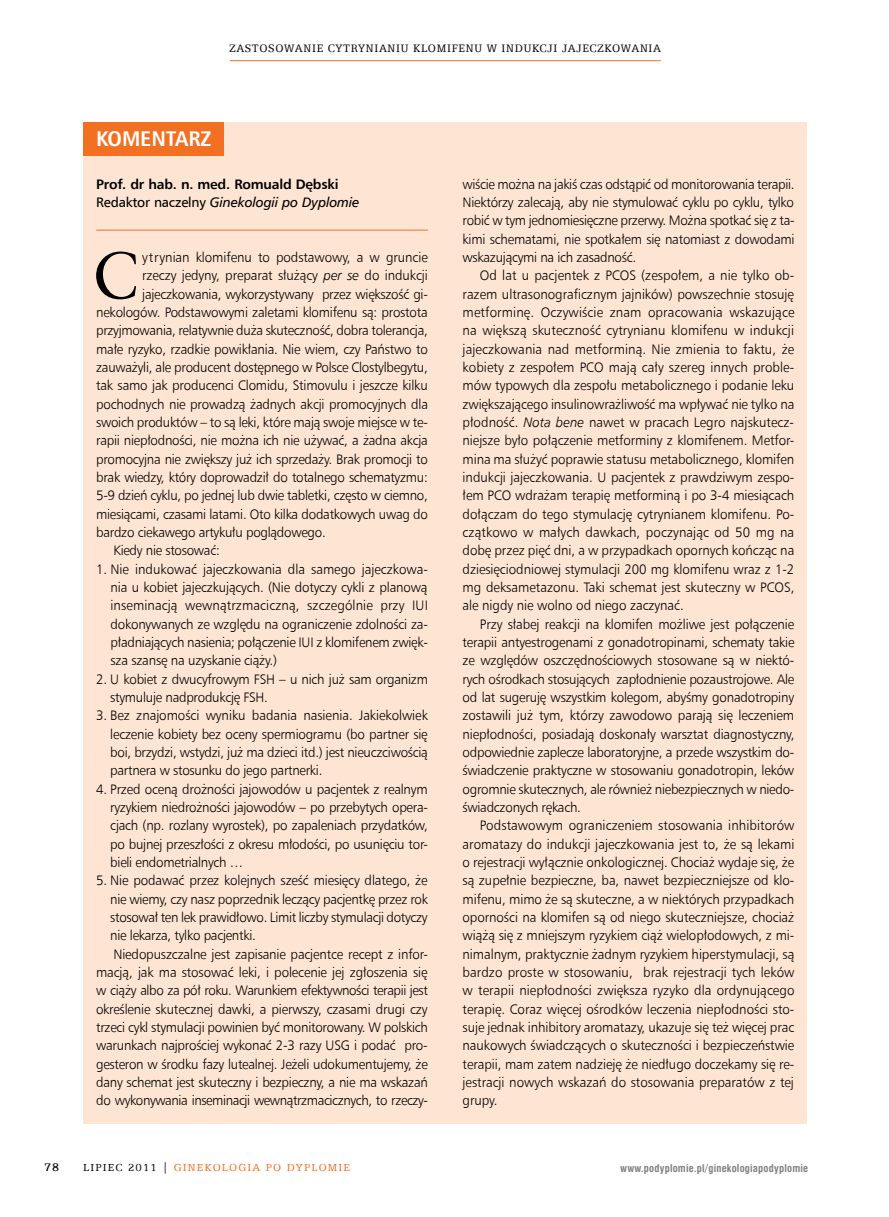
<style>
.page{position:relative;width:889px;height:1217px;background:#fff}
.page>*{position:absolute;margin:0;border:0;box-sizing:border-box;transform-origin:0 0}
.t1{font:66.3px "Class Garmnd EU";color:#000}
.t2{font:700 21.3px "Humnst 777 Cn EU";letter-spacing:-.005em;color:#fff;scale:1.07 1}
.t3{font:13.8px/18.3px "Humnst 777 Lt EU";letter-spacing:-.02em;color:#000;text-align:justify}
.t4{font:700 13.8px/18.3px "Humnst 777 EU";letter-spacing:-.015em;color:#000}
.t5{font:12.45px "Egyptian 505 Md EU";color:#000}
.t6{font:12.3px "Egyptian 505 EU";letter-spacing:.06em;color:#000;scale:.95 1}
.t7{font:11.4px "Egyptian 505 EU";letter-spacing:.1em;color:#f36f21}
.t8{font:700 10.5px "Swis 721 Cn EU";letter-spacing:.02em;color:#808285}
.s1{font-weight:400}
.s2{font-weight:400;font-style:italic}
.s3{font-style:italic}
.s4{color:#000}
</style>
<div class="page">
<hr style="left:230px;top:60px;width:431px;height:1px;background:#f36f21">
<div style="left:83px;top:122px;width:724px;height:1001px;background:#fee5d3"></div>
<div style="left:83px;top:122px;width:140px;height:33px;background:#f36f21"></div>
<hr style="left:96px;top:230px;width:332px;height:1px;background:#f36f21">
<p class="t6" style="left:229px;top:41px;width:456px">ZASTOSOWANIE CYTRYNIANIU KLOMIFENU W INDUKCJI JAJECZKOWANIA</p>
<h2 class="t2" style="left:96px;top:126px;width:109px">KOMENTARZ</h2>
<p class="t4" style="left:96px;top:174px;width:265px">Prof. dr hab. n. med. Romuald Dębski<br><span class="s1">Redaktor naczelny</span> <span class="s2">Ginekologii po Dyplomie</span></p>
<h1 class="t1" style="left:93px;top:235px;width:48px">C</h1>
<p class="t3" style="left:142px;top:248px;width:287px">ytrynian klomifenu to podstawowy, a w gruncie</p>
<p class="t3" style="left:142px;top:266px;width:287px">rzeczy jedyny, preparat służący <span class="s3">per se</span> do indukcji</p>
<p class="t3" style="left:142px;top:284px;width:287px">jajeczkowania, wykorzystywany przez większość gi-</p>
<p class="t3" style="left:96px;top:303px;width:333px">nekologów. Podstawowymi zaletami klomifenu są: prostota</p>
<p class="t3" style="left:96px;top:321px;width:333px">przyjmowania, relatywnie duża skuteczność, dobra tolerancja,</p>
<p class="t3" style="left:96px;top:339px;width:333px">małe ryzyko, rzadkie powikłania. Nie wiem, czy Państwo to</p>
<p class="t3" style="left:96px;top:358px;width:333px">zauważyli, ale producent dostępnego w Polsce Clostylbegytu,</p>
<p class="t3" style="left:96px;top:376px;width:333px">tak samo jak producenci Clomidu, Stimovulu i jeszcze kilku</p>
<p class="t3" style="left:96px;top:394px;width:333px">pochodnych nie prowadzą żadnych akcji promocyjnych dla</p>
<p class="t3" style="left:96px;top:413px;width:333px">swoich produktów – to są leki, które mają swoje miejsce w te-</p>
<p class="t3" style="left:96px;top:431px;width:333px">rapii niepłodności, nie można ich nie używać, a żadna akcja</p>
<p class="t3" style="left:96px;top:449px;width:333px">promocyjna nie zwiększy już ich sprzedaży. Brak promocji to</p>
<p class="t3" style="left:96px;top:467px;width:333px">brak wiedzy, który doprowadził do totalnego schematyzmu:</p>
<p class="t3" style="left:96px;top:486px;width:333px">5-9 dzień cyklu, po jednej lub dwie tabletki, często w ciemno,</p>
<p class="t3" style="left:96px;top:504px;width:333px">miesiącami, czasami latami. Oto kilka dodatkowych uwag do</p>
<p class="t3" style="left:96px;top:522px;width:231px">bardzo ciekawego artykułu poglądowego.</p>
<p class="t3" style="left:113px;top:541px;width:108px">Kiedy nie stosować:</p>
<p class="t3" style="left:110px;top:559px;width:319px;text-indent:-14px">1. Nie indukować jajeczkowania dla samego jajeczkowa&shy;nia u kobiet jajeczkujących. (Nie dotyczy cykli z planową inseminacją wewnątrzmaciczną, szczególnie przy IUI dokonywanych ze względu na ograniczenie zdolności za&shy;pładniających nasienia; połączenie IUI z klomifenem zwięk&shy;sza szansę na uzyskanie ciąży.)</p>
<p class="t3" style="left:110px;top:669px;width:319px;text-indent:-14px">2. U kobiet z dwucyfrowym FSH – u nich już sam organizm stymuluje nadprodukcję FSH.</p>
<p class="t3" style="left:110px;top:706px;width:319px;text-indent:-14px">3. Bez znajomości wyniku badania nasienia. Jakiekolwiek leczenie kobiety bez oceny spermiogramu (bo partner się boi, brzydzi, wstydzi, już ma dzieci itd.) jest nieuczciwością partnera w stosunku do jego partnerki.</p>
<p class="t3" style="left:110px;top:779px;width:319px;text-indent:-14px">4. Przed oceną drożności jajowodów u pacjentek z realnym ryzykiem niedrożności jajowodów – po przebytych opera&shy;cjach (np. rozlany wyrostek), po zapaleniach przydatków, po bujnej przeszłości z okresu młodości, po usunięciu tor&shy;bieli endometrialnych …</p>
<p class="t3" style="left:96px;top:870px;width:333px">5. Nie podawać przez kolejnych sześć miesięcy dlatego, że</p>
<p class="t3" style="left:110px;top:889px;width:319px">nie wiemy, czy nasz poprzednik leczący pacjentkę przez rok</p>
<p class="t3" style="left:110px;top:907px;width:319px">stosował ten lek prawidłowo. Limit liczby stymulacji dotyczy</p>
<p class="t3" style="left:110px;top:925px;width:147px">nie lekarza, tylko pacjentki.</p>
<p class="t3" style="left:113px;top:944px;width:316px">Niedopuszczalne jest zapisanie pacjentce recept z infor-</p>
<p class="t3" style="left:96px;top:962px;width:333px">macją, jak ma stosować leki, i polecenie jej zgłoszenia się</p>
<p class="t3" style="left:96px;top:980px;width:333px">w ciąży albo za pół roku. Warunkiem efektywności terapii jest</p>
<p class="t3" style="left:96px;top:999px;width:333px">określenie skutecznej dawki, a pierwszy, czasami drugi czy</p>
<p class="t3" style="left:96px;top:1017px;width:333px">trzeci cykl stymulacji powinien być monitorowany. W polskich</p>
<p class="t3" style="left:96px;top:1035px;width:333px">warunkach najprościej wykonać 2-3 razy USG i podać pro-</p>
<p class="t3" style="left:96px;top:1054px;width:333px">gesteron w środku fazy lutealnej. Jeżeli udokumentujemy, że</p>
<p class="t3" style="left:96px;top:1072px;width:333px">dany schemat jest skuteczny i bezpieczny, a nie ma wskazań</p>
<p class="t3" style="left:96px;top:1090px;width:333px">do wykonywania inseminacji wewnątrzmacicznych, to rzeczy-</p>
<p class="t5" style="left:44px;top:1159px;width:17px">78</p>
<p class="t7" style="left:83px;top:1160px;width:268px"><span class="s4">LIPIEC 2011 |</span> GINEKOLOGIA PO DYPLOMIE</p>
<p class="t3" style="left:462px;top:174px;width:333px">wiście można na jakiś czas odstąpić od monitorowania terapii.<br>Niektórzy zalecają, aby nie stymulować cyklu po cyklu, tylko robić w tym jednomiesięczne przerwy. Można spotkać się z ta&shy;kimi schematami, nie spotkałem się natomiast z dowodami wskazującymi na ich zasadność.</p>
<p class="t3" style="left:462px;top:266px;width:333px;text-indent:17px">Od lat u pacjentek z PCOS (zespołem, a nie tylko ob&shy;razem ultrasonograficznym jajników) powszechnie stosuję metforminę. Oczywiście znam opracowania wskazujące na większą skuteczność cytrynianu klomifenu w indukcji jajeczkowania nad metforminą. Nie zmienia to faktu, że kobiety z zespołem PCO mają cały szereg innych proble&shy;mów typowych dla zespołu metabolicznego i podanie leku zwiększającego insulinowrażliwość ma wpływać nie tylko na płodność. <span class="s3">Nota bene</span> nawet w pracach Legro najskutecz&shy;niejsze było połączenie metforminy z klomifenem. Metfor&shy;mina ma służyć poprawie statusu metabolicznego, klomifen indukcji jajeczkowania. U pacjentek z prawdziwym zespo&shy;łem PCO wdrażam terapię metforminą i po 3-4 miesiącach dołączam do tego stymulację cytrynianem klomifenu. Po&shy;czątkowo w małych dawkach, poczynając od 50 mg na dobę przez pięć dni, a w przypadkach opornych kończąc na dziesięciodniowej stymulacji 200 mg klomifenu wraz z 1-2 mg deksametazonu. Taki schemat jest skuteczny w PCOS, ale nigdy nie wolno od niego zaczynać.</p>
<p class="t3" style="left:462px;top:614px;width:333px;text-indent:17px">Przy słabej reakcji na klomifen możliwe jest połączenie terapii antyestrogenami z gonadotropinami, schematy takie ze względów oszczędnościowych stosowane są w niektó&shy;rych ośrodkach stosujących zapłodnienie pozaustrojowe. Ale od lat sugeruję wszystkim kolegom, abyśmy gonadotropiny zostawili już tym, którzy zawodowo parają się leczeniem niepłodności, posiadają doskonały warsztat diagnostyczny, odpowiednie zaplecze laboratoryjne, a przede wszystkim do&shy;świadczenie praktyczne w stosowaniu gonadotropin, leków ogromnie skutecznych, ale również niebezpiecznych w niedo&shy;świadczonych rękach.</p>
<p class="t3" style="left:462px;top:815px;width:333px;text-indent:17px">Podstawowym ograniczeniem stosowania inhibitorów aromatazy do indukcji jajeczkowania jest to, że są lekami o rejestracji wyłącznie onkologicznej. Chociaż wydaje się, że są zupełnie bezpieczne, ba, nawet bezpieczniejsze od klo&shy;mifenu, mimo że są skuteczne, a w niektórych przypadkach oporności na klomifen są od niego skuteczniejsze, chociaż wiążą się z mniejszym ryzykiem ciąż wielopłodowych, z mi&shy;nimalnym, praktycznie żadnym ryzykiem hiperstymulacji, są bardzo proste w stosowaniu, brak rejestracji tych leków w terapii niepłodności zwiększa ryzyko dla ordynującego terapię. Coraz więcej ośrodków leczenia niepłodności sto&shy;suje jednak inhibitory aromatazy, ukazuje się też więcej prac naukowych świadczących o skuteczności i bezpieczeństwie terapii, mam zatem nadzieję że niedługo doczekamy się re&shy;jestracji nowych wskazań do stosowania preparatów z tej grupy.</p>
<p class="t8" style="left:620px;top:1161px;width:189px">www.podyplomie.pl/ginekologiapodyplomie</p>
</div>
